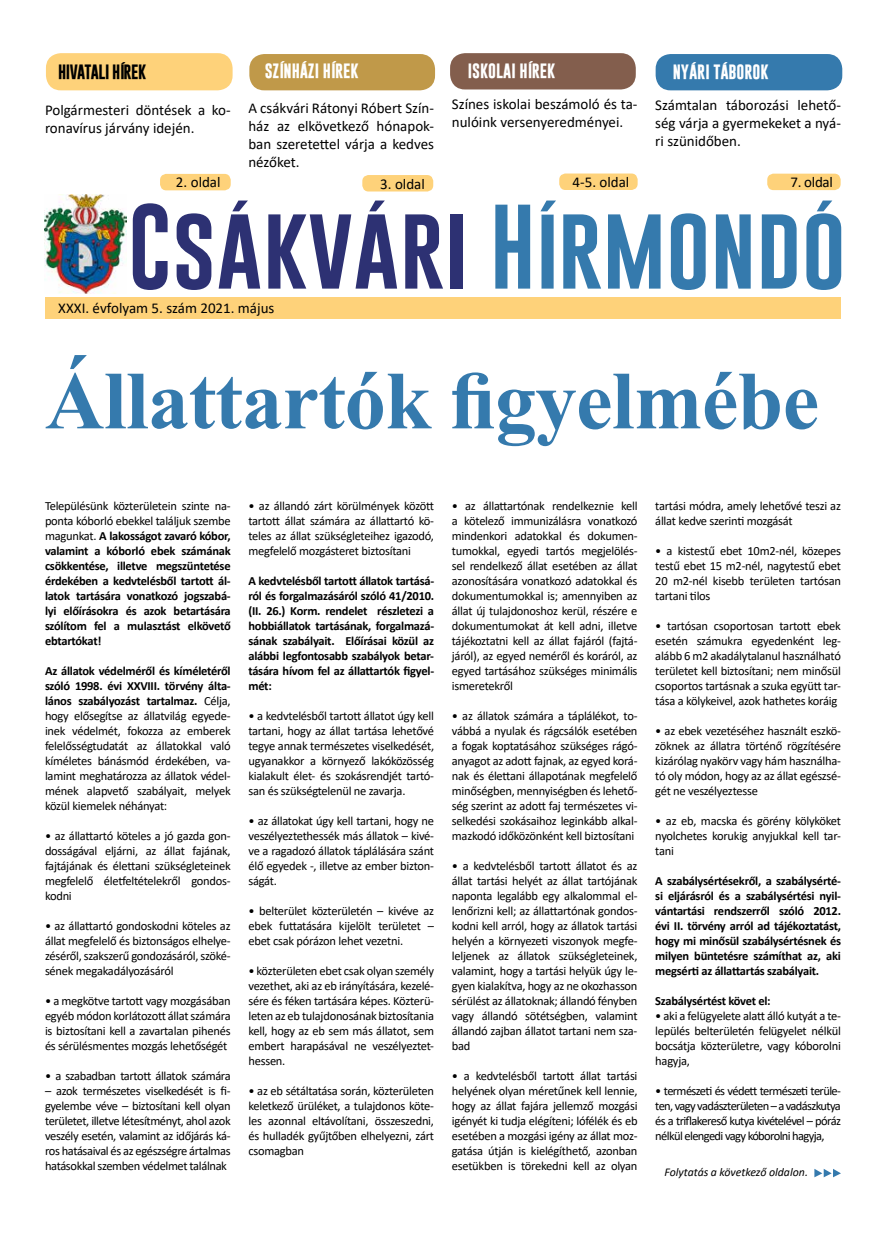
<style>
.page{position:relative;width:886px;height:1251px;background:#fff}
.page>*{position:absolute;margin:0;border:0;box-sizing:border-box;transform-origin:0 0}
.t1{font:87.62px "Gobold";color:#2d3173}
.t2{font:700 82.5px "Times New Roman";letter-spacing:-.01em;color:#357aad}
.t3{font:15px/18px "Calibri";color:#000}
.t4{font:700 15px "Gobold";color:#fff}
.t5{font:700 15px "Gobold";letter-spacing:-.03em;color:#000}
.t6{font:12.5px/15px "Calibri";letter-spacing:-.02em;color:#000;text-align:justify}
.t7{font:700 12.5px/15px "Calibri";letter-spacing:-.02em;color:#000;text-align:justify}
.t8{font:italic 11.88px "Calibri";color:#000}
.s1{color:#357aad}
.s2{font-weight:400}
.s3{font-weight:700}
</style>
<div class="page">
<div style="left:656px;top:54px;width:186px;height:36px;background:#357aad;border-radius:15px"></div>
<div style="left:45px;top:298px;width:796px;height:21px;background:#fed27a"></div>
<img style="left:45px;top:194px;width:81px;height:100px">
<div style="left:46px;top:53px;width:187px;height:37px;background:#fed27a;border-radius:15px"></div>
<div style="left:249px;top:54px;width:186px;height:36px;background:#c09949;border-radius:15px"></div>
<div style="left:450px;top:53px;width:186px;height:36px;background:#835e4d;border-radius:15px"></div>
<div style="left:160px;top:174px;width:71px;height:16px;background:#fed27a;border-radius:6px"></div>
<div style="left:362px;top:175px;width:71px;height:16px;background:#fed27a;border-radius:6px"></div>
<div style="left:767px;top:174px;width:73px;height:16px;background:#fed27a;border-radius:6px"></div>
<div style="left:559px;top:174px;width:79px;height:16px;background:#fed27a;border-radius:6px"></div>
<svg style="left:814px;top:1169px;width:27px;height:8px"></svg>
<p class="t5" style="left:58px;top:62px;width:90px">HIVATALI HÍREK</p>
<p class="t4" style="left:468px;top:61px;width:89px">ISKOLAI HÍREK</p>
<p class="t4" style="left:265px;top:61px;width:95px">SZÍNHÁZI HÍREK</p>
<p class="t4" style="left:673px;top:62px;width:97px">NYÁRI TÁBOROK</p>
<p class="t3" style="left:45px;top:101px;width:187px">Polgármesteri döntések a ko&shy;ronavírus járvány idején.</p>
<p class="t3" style="left:452px;top:94px;width:187px">Színes iskolai beszámoló és ta&shy;nulóink versenyeredményei.</p>
<p class="t3" style="left:248px;top:99px;width:187px;text-align:justify">A csákvári Rátonyi Róbert Szín&shy;ház az elkövetkező hónapok&shy;ban szeretettel várja a kedves nézőket.</p>
<p class="t3" style="left:655px;top:95px;width:187px;text-align:justify">Számtalan táborozási lehető&shy;ség várja a gyermekeket a nyá&shy;ri szünidőben.</p>
<p class="t3" style="left:176px;top:173px;width:46px">2. oldal</p>
<p class="t3" style="left:380px;top:174px;width:46px">3. oldal</p>
<p class="t3" style="left:790px;top:173px;width:44px">7. oldal</p>
<p class="t3" style="left:572px;top:173px;width:58px">4-5. oldal</p>
<h1 class="t1" style="left:128px;top:191px;width:720px">Csákvári <span class="s1">Hírmondó</span></h1>
<p class="t3" style="left:58px;top:299px;width:218px">XXXI. évfolyam 5. szám 2021. május</p>
<h2 class="t2" style="left:45px;top:341px;width:776px">Állattartók figyelmébe</h2>
<p class="t7" style="left:45px;top:498px;width:187px"><span class="s2">Településünk közterületein szinte na&shy;ponta kóborló ebekkel találjuk szembe magunkat.</span> A lakosságot zavaró kóbor, valamint a kóborló ebek számának csökkentése, illetve megszüntetése érdekében a kedvtelésből tartott ál&shy;latok tartására vonatkozó jogszabá&shy;lyi előírásokra és azok betartására szólítom fel a mulasztást elkövető ebtartókat!</p>
<p class="t6" style="left:45px;top:663px;width:187px"><span class="s3">Az állatok védelméről és kíméletéről szóló 1998. évi XXVIII. törvény álta&shy;lános szabályozást tartalmaz.</span> Célja, hogy elősegítse az állatvilág egyede&shy;inek védelmét, fokozza az emberek felelősségtudatát az állatokkal való kíméletes bánásmód érdekében, va&shy;lamint meghatározza az állatok védel&shy;mének alapvető szabályait, melyek közül kiemelek néhányat:</p>
<p class="t6" style="left:45px;top:828px;width:187px">• az állattartó köteles a jó gazda gon&shy;dosságával eljárni, az állat fajának, fajtájának és élettani szükségleteinek megfelelő életfeltételekről gondos&shy;kodni</p>
<p class="t6" style="left:45px;top:918px;width:187px">• az állattartó gondoskodni köteles az állat megfelelő és biztonságos elhelye&shy;zéséről, szakszerű gondozásáról, szöké&shy;sének megakadályozásáról</p>
<p class="t6" style="left:45px;top:993px;width:187px">• a megkötve tartott vagy mozgásában egyéb módon korlátozott állat számára is biztosítani kell a zavartalan pihenés és sérülésmentes mozgás lehetőségét</p>
<p class="t6" style="left:45px;top:1068px;width:187px">• a szabadban tartott állatok számára</p>
<p class="t6" style="left:45px;top:1083px;width:187px">– azok természetes viselkedését is fi&shy;gyelembe véve – biztosítani kell olyan területet, illetve létesítményt, ahol azok veszély esetén, valamint az időjárás ká&shy;ros hatásaival és az egészségre ártalmas hatásokkal szemben védelmet találnak</p>
<p class="t6" style="left:248px;top:498px;width:187px">• az állandó zárt körülmények között tartott állat számára az állattartó kö&shy;teles az állat szükségleteihez igazodó, megfelelő mozgásteret biztosítani</p>
<p class="t7" style="left:248px;top:573px;width:187px">A kedvtelésből tartott állatok tartásá&shy;ról és forgalmazásáról szóló 41/2010. (II. 26.) Korm. rendelet részletezi a hobbiállatok tartásának, forgalmazá&shy;sának szabályait. Előírásai közül az alábbi legfontosabb szabályok betar&shy;tására hívom fel az állattartók figyel&shy;mét:</p>
<p class="t6" style="left:248px;top:708px;width:187px">• a kedvtelésből tartott állatot úgy kell tartani, hogy az állat tartása lehetővé tegye annak természetes viselkedését, ugyanakkor a környező lakóközösség kialakult élet- és szokásrendjét tartó&shy;san és szükségtelenül ne zavarja.</p>
<p class="t6" style="left:248px;top:813px;width:187px">• az állatokat úgy kell tartani, hogy ne veszélyeztethessék más állatok – kivé&shy;ve a ragadozó állatok táplálására szánt élő egyedek -, illetve az ember bizton&shy;ságát.</p>
<p class="t6" style="left:248px;top:903px;width:187px">• belterület közterületén – kivéve az ebek futtatására kijelölt területet – ebet csak pórázon lehet vezetni.</p>
<p class="t6" style="left:248px;top:963px;width:187px">• közterületen ebet csak olyan személy vezethet, aki az eb irányítására, kezelé&shy;sére és féken tartására képes. Közterü&shy;leten az eb tulajdonosának biztosítania kell, hogy az eb sem más állatot, sem embert harapásával ne veszélyeztet&shy;hessen.</p>
<p class="t6" style="left:248px;top:1083px;width:187px">• az eb sétáltatása során, közterületen keletkező ürüléket, a tulajdonos köte&shy;les azonnal eltávolítani, összeszedni, és hulladék gyűjtőben elhelyezni, zárt csomagban</p>
<p class="t6" style="left:452px;top:498px;width:187px">• az állattartónak rendelkeznie kell a kötelező immunizálásra vonatkozó mindenkori adatokkal és dokumen&shy;tumokkal, egyedi tartós megjelölés&shy;sel rendelkező állat esetében az állat azonosítására vonatkozó adatokkal és dokumentumokkal is; amennyiben az állat új tulajdonoshoz kerül, részére e dokumentumokat át kell adni, illetve tájékoztatni kell az állat fajáról (fajtá&shy;járól), az egyed neméről és koráról, az egyed tartásához szükséges minimális ismeretekről</p>
<p class="t6" style="left:452px;top:708px;width:187px">• az állatok számára a táplálékot, to&shy;vábbá a nyulak és rágcsálók esetében a fogak koptatásához szükséges rágó&shy;anyagot az adott fajnak, az egyed korá&shy;nak és élettani állapotának megfelelő minőségben, mennyiségben és lehető&shy;ség szerint az adott faj természetes vi&shy;selkedési szokásaihoz leginkább alkal&shy;mazkodó időközönként kell biztosítani</p>
<p class="t6" style="left:452px;top:858px;width:187px">• a kedvtelésből tartott állatot és az állat tartási helyét az állat tartójának naponta legalább egy alkalommal el&shy;lenőrizni kell; az állattartónak gondos&shy;kodni kell arról, hogy az állatok tartási helyén a környezeti viszonyok megfe&shy;leljenek az állatok szükségleteinek, valamint, hogy a tartási helyük úgy le&shy;gyen kialakítva, hogy az ne okozhasson sérülést az állatoknak; állandó fényben vagy állandó sötétségben, valamint állandó zajban állatot tartani nem sza&shy;bad</p>
<p class="t6" style="left:452px;top:1068px;width:187px">• a kedvtelésből tartott állat tartási helyének olyan méretűnek kell lennie, hogy az állat fajára jellemző mozgási igényét ki tudja elégíteni; lófélék és eb esetében a mozgási igény az állat moz&shy;gatása útján is kielégíthető, azonban esetükben is törekedni kell az olyan</p>
<p class="t6" style="left:655px;top:498px;width:187px">tartási módra, amely lehetővé teszi az állat kedve szerinti mozgását</p>
<p class="t6" style="left:655px;top:543px;width:187px">• a kistestű ebet 10m2-nél, közepes testű ebet 15 m2-nél, nagytestű ebet 20 m2-nél kisebb területen tartósan tartani tilos</p>
<p class="t6" style="left:655px;top:618px;width:187px">• tartósan csoportosan tartott ebek esetén számukra egyedenként leg&shy;alább 6 m2 akadálytalanul használható területet kell biztosítani; nem minősül csoportos tartásnak a szuka együtt tar&shy;tása a kölykeivel, azok hathetes koráig</p>
<p class="t6" style="left:655px;top:723px;width:187px">• az ebek vezetéséhez használt eszkö&shy;zöknek az állatra történő rögzítésére kizárólag nyakörv vagy hám használha&shy;tó oly módon, hogy az az állat egészsé&shy;gét ne veszélyeztesse</p>
<p class="t6" style="left:655px;top:813px;width:187px">• az eb, macska és görény kölyköket nyolchetes korukig anyjukkal kell tar&shy;tani</p>
<p class="t7" style="left:655px;top:873px;width:187px">A szabálysértésekről, a szabálysérté&shy;si eljárásról és a szabálysértési nyil&shy;vántartási rendszerről szóló 2012. évi II. törvény arról ad tájékoztatást, hogy mi minősül szabálysértésnek és milyen büntetésre számíthat az, aki megsérti az állattartás szabályait.</p>
<p class="t7" style="left:655px;top:993px;width:117px">Szabálysértést követ el:</p>
<p class="t6" style="left:655px;top:1008px;width:187px">• aki a felügyelete alatt álló kutyát a te&shy;lepülés belterületén felügyelet nélkül bocsátja közterületre, vagy kóborolni hagyja,</p>
<p class="t6" style="left:655px;top:1083px;width:187px">• természeti és védett természeti terüle&shy;ten, vagy vadászterületen – a vadászkutya és a triflakereső kutya kivételével – póráz nélkül elengedi vagy kóborolni hagyja,</p>
<p class="t8" style="left:664px;top:1163px;width:145px">Folytatás a következő oldalon.</p>
</div>
